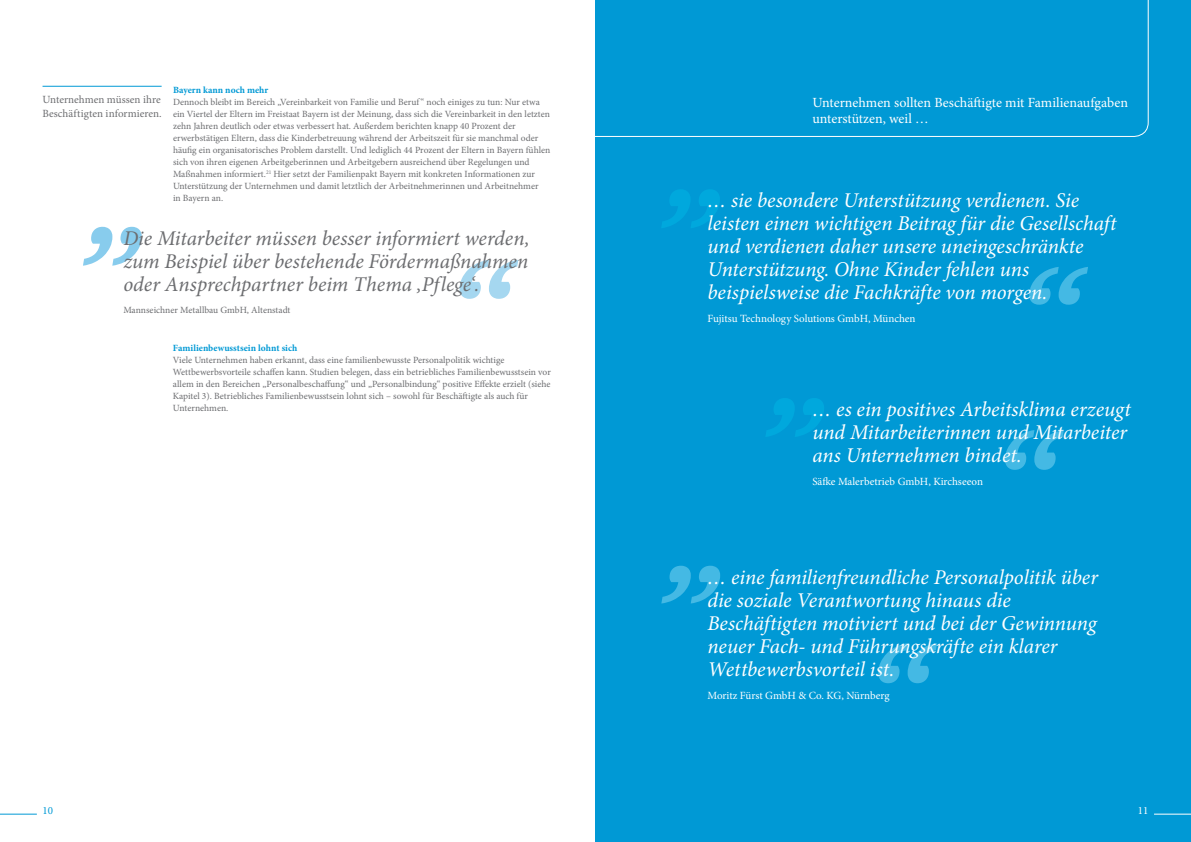
<style>
.page{position:relative;width:1191px;height:842px;background:#fff}
.page>*{position:absolute;margin:0;border:0;box-sizing:border-box;transform-origin:0 0}
.t1{font:italic 21px/23px "Minion Pro";letter-spacing:-.005em;color:#fff}
.t2{font:italic 21px/23px "Minion Pro";color:#6c6d70;text-align:justify}
.t3{font:14px/16px "Minion Pro";color:#fff}
.t4{font:11px "Minion Pro";letter-spacing:-.005em;color:#fff}
.t5{font:11px/14px "Minion Pro";color:#6c6d70}
.t6{font:11px "Minion Pro";color:#0099d5}
.t7{font:9.5px/12px "Minion Pro";color:#6c6d70}
.t8{font:700 9.5px "Minion Pro";color:#0099d5}
</style>
<div class="page">
<hr style="left:0;top:814px;width:37px;height:1px;background:#0099d5">
<div style="left:595px;top:0;width:596px;height:842px;background:#0099d5"></div>
<svg style="left:878px;top:643px;width:59px;height:40px"></svg>
<svg style="left:661px;top:566px;width:59px;height:37px"></svg>
<svg style="left:766px;top:398px;width:58px;height:39px"></svg>
<svg style="left:1005px;top:430px;width:58px;height:40px"></svg>
<svg style="left:1029px;top:267px;width:59px;height:38px"></svg>
<svg style="left:661px;top:189px;width:59px;height:39px"></svg>
<hr style="left:1154px;top:814px;width:37px;height:1px;background:#fff">
<svg style="left:595px;top:0;width:553px;height:137px"></svg>
<hr style="left:800px;top:74px;width:1px;height:56px;background:#0099d5">
<svg style="left:459px;top:260px;width:59px;height:39px"></svg>
<svg style="left:83px;top:227px;width:59px;height:39px"></svg>
<hr style="left:43px;top:86px;width:119px;height:1px;background:#0099d5">
<p class="t5" style="left:43px;top:92px;width:121px">Unternehmen müssen ihre<br>Beschäftigten informieren.</p>
<p class="t8" style="left:173px;top:83px;width:97px">Bayern kann noch mehr</p>
<p class="t7" style="left:173px;top:96px;width:379px">Dennoch bleibt im Bereich „Vereinbarkeit von Familie und Beruf “ noch einiges zu tun: Nur etwa ein Viertel der Eltern im Freistaat Bayern ist der Meinung, dass sich die Vereinbarkeit in den letzten zehn Jahren deutlich oder etwas verbessert hat. Außerdem berichten knapp 40 Prozent der erwerbstätigen Eltern, dass die Kinderbetreuung während der Arbeitszeit für sie manchmal oder häufig ein organisatorisches Problem darstellt. Und lediglich 44 Prozent der Eltern in Bayern fühlen sich von ihren eigenen Arbeitgeberinnen und Arbeitgebern ausreichend über Regelungen und Maßnahmen informiert.<sup>21</sup> Hier setzt der Familienpakt Bayern mit konkreten Informationen zur Unterstützung der Unternehmen und damit letztlich der Arbeitnehmerinnen und Arbeitnehmer<br>in Bayern an.</p>
<h1 class="t2" style="left:123px;top:227px;width:408px">Die Mitarbeiter müssen besser informiert werden, zum Beispiel über bestehende Fördermaßnahmen oder Ansprechpartner beim Thema ‚Pflege‘.</h1>
<p class="t7" style="left:123px;top:304px;width:169px">Mannseichner Metallbau GmbH, Altenstadt</p>
<p class="t8" style="left:173px;top:341px;width:126px">Familienbewusstsein lohnt sich</p>
<p class="t7" style="left:173px;top:354px;width:379px">Viele Unternehmen haben erkannt, dass eine familienbewusste Personalpolitik wichtige Wettbewerbsvorteile schaffen kann. Studien belegen, dass ein betriebliches Familienbewusstsein vor allem in den Bereichen „Personalbeschaffung“ und „Personalbindung“ positive Effekte erzielt (siehe Kapitel 3). Betriebliches Familienbewusstsein lohnt sich – sowohl für Beschäftigte als auch für Unternehmen.</p>
<h2 class="t3" style="left:812px;top:94px;width:317px">Unternehmen sollten Beschäftigte mit Familienaufgaben unterstützen, weil …</h2>
<h1 class="t1" style="left:707px;top:189px;width:411px">… sie besondere Unterstützung verdienen. Sie leisten einen wichtigen Beitrag für die Gesellschaft und verdienen daher unsere uneingeschränkte Unterstützung. Ohne Kinder fehlen uns beispielsweise die Fachkräfte von morgen.</h1>
<p class="t4" style="left:707px;top:311px;width:209px">Fujitsu Technology Solutions GmbH, München</p>
<h1 class="t1" style="left:812px;top:398px;width:320px">… es ein positives Arbeitsklima erzeugt und Mitarbeiterinnen und Mitarbeiter ans Unternehmen bindet.</h1>
<p class="t4" style="left:812px;top:474px;width:172px">Säfke Malerbetrieb GmbH, Kirchseeon</p>
<h1 class="t1" style="left:707px;top:566px;width:392px">… eine familienfreundliche Personalpolitik über die soziale Verantwortung hinaus die Beschäftigten motiviert und bei der Gewinnung neuer Fach- und Führungskräfte ein klarer Wettbewerbsvorteil ist.</h1>
<p class="t4" style="left:707px;top:688px;width:184px">Moritz Fürst GmbH &amp; Co. KG, Nürnberg</p>
<p class="t6" style="left:43px;top:803px;width:12px">10</p>
<p class="t4" style="left:1137px;top:803px;width:12px">11</p>
</div>
